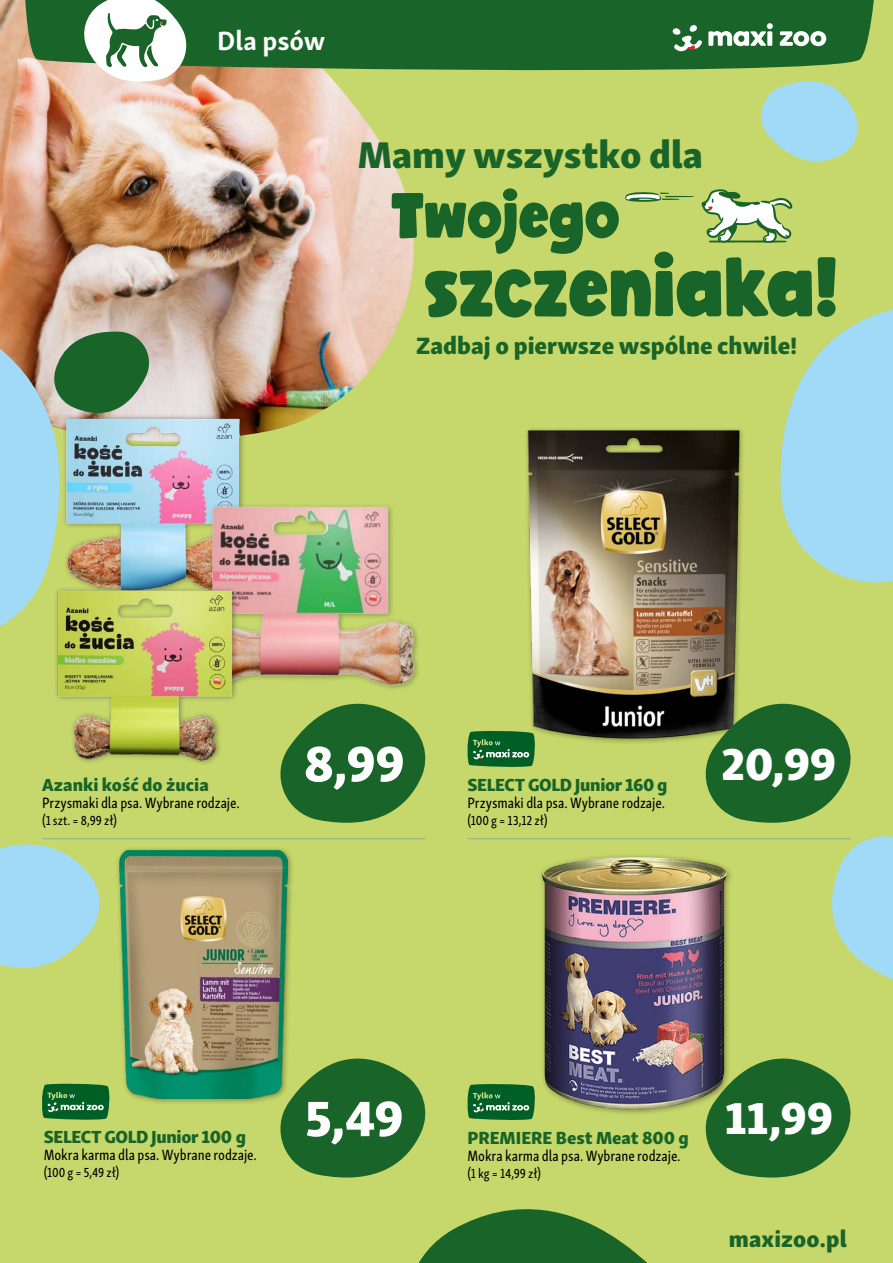
<style>
.page{position:relative;width:893px;height:1263px;background:#c6d76b}
.page>*{position:absolute;margin:0;border:0;box-sizing:border-box;transform-origin:0 0}
.t1{font:84.15px "FNMZ Bolden Van";color:#196428}
.t2{font:64.05px "FNMZ Bolden Van";color:#196428}
.t3{font:51.15px "FNMZ Skolar Sans Latn Eb";color:#fff}
.t4{font:46.05px "FNMZ Skolar Sans Latn Eb";letter-spacing:-.005em;color:#fff}
.t5{font:38.25px "FNMZ Skolar Sans Latn Eb";color:#196428}
.t6{font:700 27px "FNMZ Skolar Sans Latn";color:#fff}
.t7{font:24.3px "FNMZ Skolar Sans Latn Eb";color:#196428}
.t8{font:23.4px "FNMZ Skolar Sans Latn Eb";letter-spacing:.01em;color:#196428}
.t9{font:18px "FNMZ Skolar Sans Latn Eb";letter-spacing:-.01em;color:#196428}
.t10{font:15.3px "FNMZ Skolar Sans Latn Cp Me";letter-spacing:-.005em;color:#000}
.t11{font:13.5px "FNMZ Skolar Sans Latn Cp Me";letter-spacing:.005em;color:#000}
</style>
<div class="page">
<hr style="left:38px;top:1177px;width:811px;height:1px;background:#005f25">
<div style="left:538px;top:853px;width:196px;height:263px;background:#000;opacity:.35"></div>
<img style="left:542px;top:857px;width:185px;height:253px">
<img style="left:526px;top:429px;width:217px;height:314px">
<div style="left:115px;top:846px;width:180px;height:259px;background:#000;opacity:.35"></div>
<img style="left:119px;top:850px;width:168px;height:248px">
<svg style="left:703px;top:704px;width:148px;height:119px"></svg>
<svg style="left:703px;top:1058px;width:148px;height:120px"></svg>
<svg style="left:467px;top:731px;width:68px;height:36px;background:#25753c"></svg>
<svg style="left:280px;top:704px;width:146px;height:119px"></svg>
<svg style="left:278px;top:1058px;width:153px;height:120px"></svg>
<img style="left:0;top:0;width:414px;height:435px">
<hr style="left:42px;top:838px;width:383px;height:1px;background:#8cb193">
<hr style="left:467px;top:838px;width:384px;height:1px;background:#8cb193">
<svg style="left:761px;top:81px;width:97px;height:81px"></svg>
<svg style="left:830px;top:836px;width:63px;height:144px"></svg>
<svg style="left:0;top:844px;width:100px;height:124px"></svg>
<svg style="left:0;top:305px;width:151px;height:322px;background:#8daba0"></svg>
<svg style="left:419px;top:1209px;width:228px;height:54px"></svg>
<svg style="left:780px;top:309px;width:113px;height:274px"></svg>
<img style="left:56px;top:408px;width:194px;height:135px">
<img style="left:182px;top:497px;width:236px;height:192px">
<img style="left:15px;top:543px;width:261px;height:221px">
<svg style="left:42px;top:1084px;width:67px;height:36px;background:#23743c"></svg>
<svg style="left:467px;top:1084px;width:68px;height:36px;background:#25753c"></svg>
<svg style="left:701px;top:189px;width:92px;height:54px"></svg>
<svg style="left:625px;top:192px;width:69px;height:10px"></svg>
<svg style="left:16px;top:0;width:858px;height:71px;background:#266b2e"></svg>
<svg style="left:80px;top:0;width:108px;height:82px;background:#b7cab6"></svg>
<svg style="left:672px;top:25px;width:30px;height:26px"></svg>
<svg style="left:708px;top:23px;width:118px;height:23px;background:#76a37f"></svg>
<h3 class="t6" style="left:217px;top:19px;width:110px">Dla psów</h3>
<h3 class="t5" style="left:358px;top:122px;width:346px">Mamy wszystko dla</h3>
<h2 class="t2" style="left:391px;top:177px;width:230px">Twojego</h2>
<h1 class="t1" style="left:424px;top:237px;width:416px">szczeniaka!</h1>
<h3 class="t7" style="left:416px;top:325px;width:383px">Zadbaj o pierwsze wspólne chwile!</h3>
<p class="t9" style="left:42px;top:769px;width:168px">Azanki kość do żucia</p>
<p class="t10" style="left:42px;top:791px;width:199px">Przysmaki dla psa. Wybrane rodzaje.</p>
<p class="t11" style="left:42px;top:810px;width:76px">(1szt. = 8,99 zł)</p>
<h3 class="t3" style="left:304px;top:720px;width:102px">8,99</h3>
<p class="t9" style="left:467px;top:769px;width:201px">SELECT GOLD Junior 160 g</p>
<p class="t10" style="left:467px;top:791px;width:199px">Przysmaki dla psa. Wybrane rodzaje.</p>
<p class="t11" style="left:467px;top:810px;width:81px">(100 g = 13,12 zł)</p>
<h3 class="t4" style="left:721px;top:724px;width:117px">20,99</h3>
<p class="t9" style="left:44px;top:1122px;width:204px">SELECT GOLD Junior 100 g</p>
<p class="t10" style="left:44px;top:1144px;width:215px">Mokra karma dla psa. Wybrane rodzaje.</p>
<p class="t11" style="left:44px;top:1162px;width:77px">(100 g = 5,49 zł)</p>
<h3 class="t3" style="left:305px;top:1075px;width:100px">5,49</h3>
<p class="t9" style="left:467px;top:1122px;width:223px">PREMIERE Best Meat 800 g</p>
<p class="t10" style="left:467px;top:1144px;width:215px">Mokra karma dla psa. Wybrane rodzaje.</p>
<p class="t11" style="left:467px;top:1163px;width:75px">(1 kg = 14,99 zł)</p>
<h3 class="t4" style="left:725px;top:1079px;width:110px">11,99</h3>
<h3 class="t8" style="left:729px;top:1218px;width:120px">maxizoo.pl</h3>
</div>
